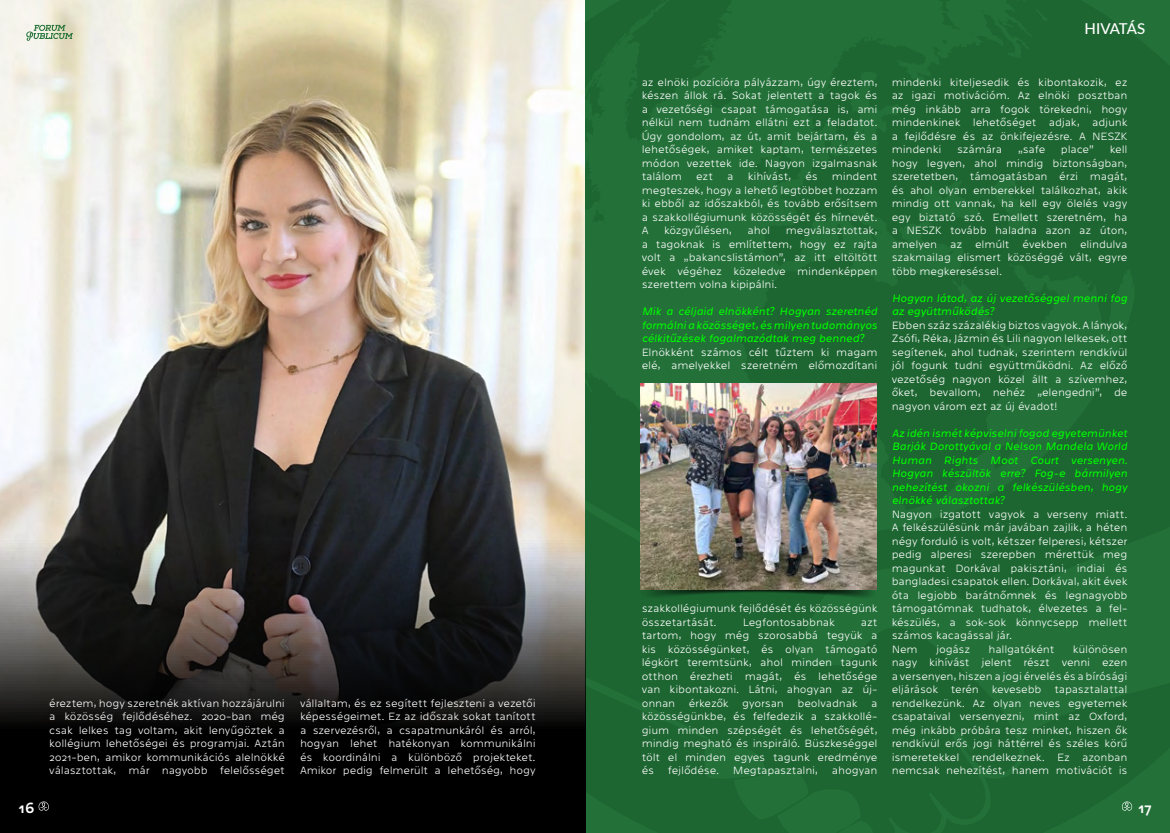
<style>
.page{position:relative;width:1170px;height:833px;background:#fff}
.page>*{position:absolute;margin:0;border:0;box-sizing:border-box;transform-origin:0 0}
.t1{font:500 15px "Lato";letter-spacing:-.025em;color:#fff}
.t2{font:15px "Westeinde Caption";color:#fff}
.t3{font:100 11.25px/13.5px "Westeinde Caption";letter-spacing:-.02em;color:#fff;text-align:justify}
.t4{font:italic 300 11.25px/13.5px "Westeinde Caption";letter-spacing:-.015em;color:#0f0;text-align:justify}
</style>
<div class="page">
<svg style="left:1134px;top:0;width:35px;height:833px;background:#1e6933"></svg>
<svg style="left:585px;top:0;width:549px;height:833px;background:#1f6a34"></svg>
<svg style="left:991px;top:155px;width:40px;height:80px;background:#1e6933"></svg>
<svg style="left:1137px;top:266px;width:2px;height:8px"></svg>
<svg style="left:895px;top:59px;width:7px;height:5px"></svg>
<svg style="left:899px;top:108px;width:6px;height:3px"></svg>
<svg style="left:818px;top:159px;width:5px;height:6px"></svg>
<svg style="left:792px;top:210px;width:6px;height:6px"></svg>
<svg style="left:858px;top:206px;width:4px;height:4px"></svg>
<svg style="left:950px;top:277px;width:14px;height:12px"></svg>
<svg style="left:1053px;top:300px;width:5px;height:6px"></svg>
<svg style="left:1040px;top:275px;width:7px;height:6px"></svg>
<svg style="left:1092px;top:283px;width:4px;height:8px"></svg>
<svg style="left:1127px;top:269px;width:3px;height:4px"></svg>
<svg style="left:587px;top:161px;width:5px;height:5px"></svg>
<svg style="left:727px;top:1px;width:6px;height:7px"></svg>
<svg style="left:937px;top:4px;width:13px;height:10px"></svg>
<svg style="left:943px;top:25px;width:8px;height:4px"></svg>
<svg style="left:979px;top:11px;width:7px;height:4px"></svg>
<svg style="left:700px;top:16px;width:27px;height:32px"></svg>
<svg style="left:691px;top:54px;width:23px;height:15px"></svg>
<svg style="left:950px;top:43px;width:16px;height:10px"></svg>
<svg style="left:721px;top:88px;width:3px;height:7px"></svg>
<svg style="left:706px;top:97px;width:7px;height:9px"></svg>
<svg style="left:778px;top:177px;width:6px;height:3px"></svg>
<svg style="left:804px;top:34px;width:78px;height:117px;background:#206c35"></svg>
<svg style="left:765px;top:140px;width:18px;height:17px"></svg>
<svg style="left:590px;top:180px;width:12px;height:33px"></svg>
<svg style="left:601px;top:219px;width:3px;height:6px"></svg>
<svg style="left:886px;top:180px;width:92px;height:68px;background:#1f6933"></svg>
<svg style="left:1127px;top:283px;width:8px;height:30px"></svg>
<svg style="left:999px;top:0;width:50px;height:58px;background:#1e6832"></svg>
<svg style="left:585px;top:0;width:99px;height:146px;background:#1f6a34"></svg>
<svg style="left:1007px;top:263px;width:7px;height:4px"></svg>
<svg style="left:585px;top:371px;width:9px;height:24px"></svg>
<svg style="left:841px;top:815px;width:25px;height:15px"></svg>
<img style="left:0;top:0;width:585px;height:113px">
<img style="left:0;top:113px;width:585px;height:720px">
<img style="left:641px;top:589px;width:234px;height:9px">
<img style="left:640px;top:384px;width:236px;height:205px">
<svg style="left:37px;top:801px;width:13px;height:10px"></svg>
<svg style="left:26px;top:25px;width:47px;height:16px"></svg>
<svg style="left:1120px;top:801px;width:13px;height:10px"></svg>
<h1 class="t2" style="left:19px;top:796px;width:18px">16</h1>
<p class="t3" style="left:49px;top:695px;width:237px">éreztem, hogy szeretnék aktívan hozzájárulni a közösség fejlődéséhez. 2020-ban még csak lelkes tag voltam, akit lenyűgöztek a kollégium lehetőségei és programjai. Aztán 2021-ben, amikor kommunikációs alelnökké választottak, már nagyobb felelősséget</p>
<p class="t3" style="left:300px;top:695px;width:237px">vállaltam, és ez segített fejleszteni a vezetői képességeimet. Ez az időszak sokat tanított a szervezésről, a csapatmunkáról és arról, hogyan lehet hatékonyan kommunikálni és koordinálni a különböző projekteket.<br>Amikor pedig felmerült a lehetőség, hogy</p>
<h1 class="t1" style="left:1084px;top:18px;width:62px">HIVATÁS</h1>
<p class="t3" style="left:641px;top:74px;width:237px">az elnöki pozícióra pályázzam, úgy éreztem, készen állok rá. Sokat jelentett a tagok és a vezetőségi csapat támogatása is, ami nélkül nem tudnám ellátni ezt a feladatot.<br>Úgy gondolom, az út, amit bejártam, és a lehetőségek, amiket kaptam, természetes módon vezettek ide. Nagyon izgalmasnak találom</p>
<p class="t3" style="left:696px;top:169px;width:18px">ezt</p>
<p class="t3" style="left:727px;top:169px;width:8px">a</p>
<p class="t3" style="left:747px;top:169px;width:45px">kihívást,</p>
<p class="t3" style="left:805px;top:169px;width:14px">és</p>
<p class="t3" style="left:641px;top:169px;width:237px;text-indent:190px">mindent megteszek, hogy a lehető legtöbbet hozzam ki ebből az időszakból, és tovább erősítsem a szakkollégiumunk közösségét és hírnevét.<br>A</p>
<p class="t3" style="left:664px;top:223px;width:69px">közgyűlésen,</p>
<p class="t3" style="left:747px;top:223px;width:24px">ahol</p>
<p class="t3" style="left:641px;top:223px;width:237px;text-indent:144px">megválasztottak, a tagoknak is említettem, hogy ez rajta volt a „bakancslistámon”, az itt eltöltött évek végéhez közeledve mindenképpen szerettem volna kipipálni.</p>
<p class="t4" style="left:641px;top:304px;width:237px">Mik a céljaid elnökként? Hogyan szeretnéd formálni a közösséget, és milyen tudományos célkitűzések fogalmazódtak meg benned?</p>
<p class="t3" style="left:641px;top:344px;width:237px">Elnökként számos célt tűztem ki magam elé, amelyekkel szeretném előmozdítani</p>
<p class="t3" style="left:641px;top:601px;width:237px">szakkollégiumunk fejlődését és közösségünk összetartását.</p>
<p class="t3" style="left:742px;top:614px;width:93px">Legfontosabbnak</p>
<p class="t3" style="left:641px;top:614px;width:237px;text-indent:219px">azt tartom, hogy még szorosabbá tegyük a kis közösségünket, és olyan támogató légkört teremtsünk, ahol minden tagunk otthon érezheti magát, és lehetősége van kibontakozni. Látni, ahogyan az új&shy;onnan érkezők gyorsan beolvadnak a közösségünkbe, és felfedezik a szakkollé&shy;gium minden szépségét és lehetőségét, mindig megható és inspiráló. Büszkeséggel tölt el minden egyes tagunk eredménye és fejlődése. Megtapasztalni, ahogyan</p>
<p class="t3" style="left:891px;top:74px;width:237px">mindenki kiteljesedik és kibontakozik, ez az igazi motivációm. Az elnöki posztban még inkább arra fogok törekedni, hogy mindenkinek lehetőséget adjak, adjunk a fejlődésre és az önkifejezésre. A NESZK mindenki</p>
<p class="t3" style="left:957px;top:142px;width:47px">számára</p>
<p class="t3" style="left:1017px;top:142px;width:29px">„safe</p>
<p class="t3" style="left:1060px;top:142px;width:35px">place”</p>
<p class="t3" style="left:891px;top:142px;width:237px;text-indent:218px">kell hogy legyen, ahol mindig biztonságban, szeretetben, támogatásban érzi magát, és ahol olyan emberekkel találkozhat, akik mindig ott vannak, ha kell egy ölelés vagy egy biztató szó. Emellett szeretném, ha a NESZK tovább haladna azon az úton, amelyen az elmúlt években elindulva szakmailag elismert közöséggé vált, egyre több megkereséssel.</p>
<p class="t4" style="left:891px;top:290px;width:237px">Hogyan látod, az új vezetőséggel menni fog az együttműködés?</p>
<p class="t3" style="left:891px;top:317px;width:237px">Ebben száz százalékig biztos vagyok. A lányok, Zsófi, Réka, Jázmin és Lili nagyon lelkesek, ott segítenek, ahol tudnak, szerintem rendkívül jól fogunk tudni együttműködni. Az előző vezetőség nagyon közel állt a szívemhez, őket, bevallom, nehéz „elengedni”, de nagyon várom ezt az új évadot!</p>
<p class="t4" style="left:891px;top:425px;width:237px">Az idén ismét képviselni fogod egyetemünket Barják Dorottyával a Nelson Mandela World Human Rights Moot Court versenyen.<br>Hogyan készültök erre? Fog-e bármilyen nehezítést okozni a felkészülésben, hogy elnökké választottak?</p>
<p class="t3" style="left:891px;top:506px;width:237px;text-align:left">Nagyon izgatott vagyok a verseny miatt.<br>A felkészülésünk már javában zajlik, a héten négy forduló is volt, kétszer felperesi, kétszer pedig alperesi szerepben mérettük meg magunkat Dorkával pakisztáni, indiai és bangladesi csapatok ellen. Dorkával, akit évek óta legjobb barátnőmnek és legnagyobb támogatómnak tudhatok, élvezetes a fel&shy;készülés, a sok-sok könnycsepp mellett számos kacagással jár.<br>Nem</p>
<p class="t3" style="left:936px;top:641px;width:36px">jogász</p>
<p class="t3" style="left:988px;top:641px;width:67px">hallgatóként</p>
<p class="t3" style="left:891px;top:641px;width:237px;text-indent:181px">különösen nagy kihívást jelent részt venni ezen a versenyen, hiszen a jogi érvelés és a bírósági eljárások terén kevesebb tapasztalattal rendelkezünk. Az olyan neves egyetemek csapataival versenyezni, mint az Oxford, még inkább próbára tesz minket, hiszen ők rendkívül erős jogi háttérrel és széles körű ismeretekkel rendelkeznek. Ez azonban nemcsak nehezítést, hanem motivációt is</p>
<h1 class="t2" style="left:1137px;top:796px;width:15px">17</h1>
</div>
